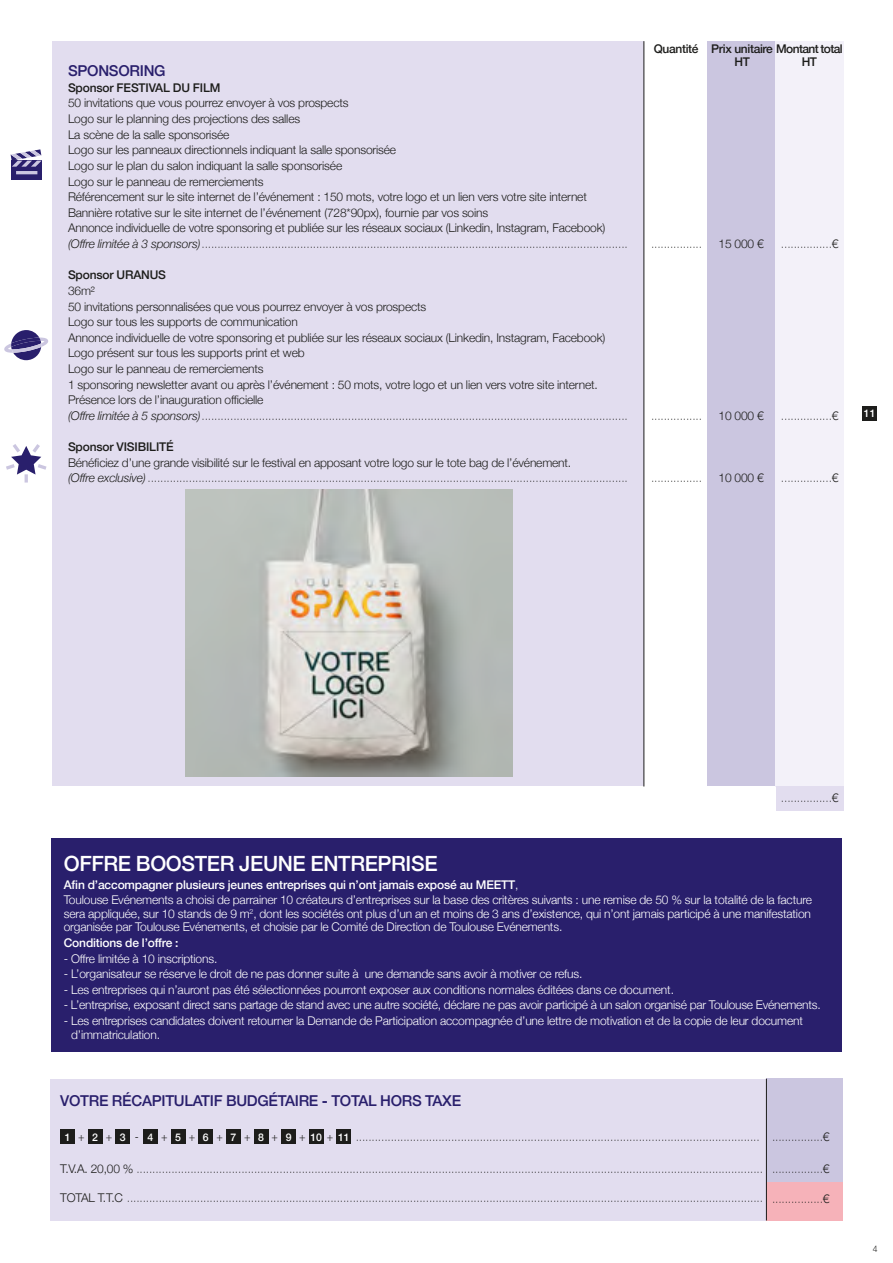
<style>
.page{position:relative;width:893px;height:1263px;background:#fff}
.page>*{position:absolute;margin:0;border:0;box-sizing:border-box;transform-origin:0 0}
.t1{font:500 21px "Helvetica Neue";letter-spacing:-.02em;color:#fff}
.t2{font:500 15px "Helvetica Neue";letter-spacing:-.02em;color:#291f6c}
.t3{font:300 12px/15.6px "Helvetica Neue";letter-spacing:-.015em;color:#1d1d1b}
.t4{font:100 12px/15.6px "Helvetica Neue";color:#1d1d1b}
.t5{font:300 12px/13.5px "Helvetica Neue";letter-spacing:-.015em;color:#fff}
.t6{font:500 12px/13.5px "Helvetica Neue";letter-spacing:-.015em;color:#1d1d1b}
.t7{font:500 12px "Helvetica Neue";letter-spacing:-.015em;color:#fff}
.t8{font:500 10.5px "Helvetica Neue";color:#fff}
.t9{font:300 9px "Helvetica Neue";color:#1d1d1b;scale:.95 1}
.s1{font-style:italic}
.s2{font-weight:100}
.s3{font-weight:300}
.s4{font-weight:300;font-style:italic}
.s5{font-weight:500}
.s6{font-weight:700}
.s7{font-weight:500;font-size:10.5px;color:#fff}
</style>
<div class="page">
<div style="left:708px;top:41px;width:68px;height:744px;background:#cbc6e0"></div>
<div style="left:776px;top:41px;width:68px;height:745px;background:#f3f1f9"></div>
<div style="left:52px;top:41px;width:591px;height:744px;background:#e2ddef"></div>
<hr style="left:644px;top:41px;width:1px;height:745px;background:#1d1d1b">
<div style="left:776px;top:786px;width:67px;height:24px;background:#e2ddef"></div>
<img style="left:186px;top:489px;width:326px;height:287px">
<div style="left:51px;top:838px;width:791px;height:213px;background:#291f6c"></div>
<div style="left:862px;top:406px;width:15px;height:15px;background:#1d1d1b"></div>
<div style="left:50px;top:1079px;width:791px;height:141px;background:#e2ddef"></div>
<div style="left:766px;top:1079px;width:77px;height:103px;background:#cbc6e0"></div>
<div style="left:766px;top:1182px;width:77px;height:38px;background:#f6b2b9"></div>
<hr style="left:766px;top:1079px;width:1px;height:141px;background:#1d1d1b">
<div style="left:60px;top:1129px;width:15px;height:15px;background:#1d1d1b"></div>
<div style="left:88px;top:1129px;width:15px;height:15px;background:#1d1d1b"></div>
<div style="left:115px;top:1129px;width:15px;height:15px;background:#1d1d1b"></div>
<div style="left:143px;top:1129px;width:15px;height:15px;background:#1d1d1b"></div>
<div style="left:171px;top:1129px;width:15px;height:15px;background:#1d1d1b"></div>
<div style="left:198px;top:1129px;width:15px;height:15px;background:#1d1d1b"></div>
<div style="left:226px;top:1129px;width:15px;height:15px;background:#1d1d1b"></div>
<div style="left:254px;top:1129px;width:14px;height:15px;background:#1d1d1b"></div>
<div style="left:281px;top:1129px;width:15px;height:15px;background:#1d1d1b"></div>
<div style="left:309px;top:1129px;width:15px;height:15px;background:#1d1d1b"></div>
<div style="left:336px;top:1129px;width:15px;height:15px;background:#1d1d1b"></div>
<svg style="left:4px;top:330px;width:44px;height:30px"></svg>
<svg style="left:6px;top:444px;width:41px;height:38px"></svg>
<div style="left:12px;top:161px;width:30px;height:19px;background:#291f6c"></div>
<svg style="left:11px;top:149px;width:31px;height:18px"></svg>
<hr style="left:16px;top:171px;width:21px;height:3px;background:#cbc6e0">
<p class="t2" style="left:68px;top:59px;width:99px">SPONSORING</p>
<p class="t6" style="left:68px;top:80px;width:154px">Sponsor FESTIVAL DU FILM</p>
<p class="t3" style="left:68px;top:95px;width:561px">50 invitations que vous pourrez envoyer à vos prospects<br>Logo sur le planning des projections des salles<br>La scène de la salle sponsorisée<br>Logo sur les panneaux directionnels indiquant la salle sponsorisée<br>Logo sur le plan du salon indiquant la salle sponsorisée<br>Logo sur le panneau de remerciements<br>Référencement sur le site internet de l’événement : 150 mots, votre logo et un lien vers votre site internet Bannière rotative sur le site internet de l’événement (728*90px), fournie par vos soins<br>Annonce individuelle de votre sponsoring et publiée sur les réseaux sociaux (Linkedin, Instagram, Facebook) <span class="s1">(Offre limitée à 3 sponsors)</span><span class="s2">......................................................................................................................................</span></p>
<p class="t6" style="left:68px;top:267px;width:100px">Sponsor URANUS</p>
<p class="t3" style="left:68px;top:282px;width:561px">36m²<br>50 invitations personnalisées que vous pourrez envoyer à vos prospects<br>Logo sur tous les supports de communication<br>Annonce individuelle de votre sponsoring et publiée sur les réseaux sociaux (Linkedin, Instagram, Facebook)<br>Logo présent sur tous les supports print et web<br>Logo sur le panneau de remerciements<br>1 sponsoring newsletter avant ou après l’événement : 50 mots, votre logo et un lien vers votre site internet.<br>Présence lors de l’inauguration officielle<br><span class="s1">(Offre limitée à 5 sponsors)</span><span class="s2">......................................................................................................................................</span></p>
<p class="t6" style="left:68px;top:439px;width:107px">Sponsor VISIBILITÉ</p>
<p class="t4" style="left:68px;top:454px;width:561px"><span class="s3">Bénéficiez d’une grande visibilité sur le festival en apposant votre logo sur le tote bag de l’événement.<br></span><span class="s4">(Offre exclusive)</span>.......................................................................................................................................................</p>
<p class="t6" style="left:734px;top:41px;width:110px;text-indent:-81px">Quantité Prix unitaire Montant total<br>HT</p>
<p class="t6" style="left:802px;top:54px;width:17px">HT</p>
<p class="t4" style="left:651px;top:236px;width:53px">................</p>
<p class="t3" style="left:718px;top:235px;width:47px">15 000 €</p>
<p class="t4" style="left:781px;top:236px;width:59px">................<span class="s3">€</span></p>
<p class="t4" style="left:651px;top:407px;width:53px">................</p>
<p class="t3" style="left:718px;top:407px;width:47px">10 000 €</p>
<p class="t4" style="left:781px;top:407px;width:59px">................<span class="s3">€</span></p>
<p class="t4" style="left:651px;top:470px;width:53px">................</p>
<p class="t3" style="left:718px;top:469px;width:47px">10 000 €</p>
<p class="t4" style="left:781px;top:470px;width:59px">................<span class="s3">€</span></p>
<p class="t8" style="left:864px;top:405px;width:13px">11</p>
<p class="t4" style="left:781px;top:789px;width:59px">................<span class="s3">€</span></p>
<h1 class="t1" style="left:64px;top:846px;width:375px">OFFRE BOOSTER JEUNE ENTREPRISE</h1>
<p class="t5" style="left:64px;top:876px;width:750px;line-height:15.6px"><span class="s5">Afin d’accompagner plusieurs jeunes entreprises qui n’ont jamais exposé au MEETT</span>,<br>Toulouse Evénements a choisi de parrainer 10 créateurs d’entreprises sur la base des critères suivants : une remise de 50 % sur la totalité de la facture</p>
<p class="t5" style="left:64px;top:906px;width:749px">sera appliquée, sur 10 stands de 9 m<sup>2</sup>, dont les sociétés ont plus d’un an et moins de 3 ans d’existence, qui n’ont jamais participé à une manifestation organisée par Toulouse Evénements, et choisie par le Comité de Direction de Toulouse Evénements.</p>
<p class="t7" style="left:64px;top:933px;width:116px">Conditions de l’offre :</p>
<p class="t5" style="left:64px;top:951px;width:155px">- Offre limitée à 10 inscriptions.</p>
<p class="t5" style="left:64px;top:966px;width:520px">- L’organisateur se réserve le droit de ne pas donner suite à une demande sans avoir à motiver ce refus.</p>
<p class="t5" style="left:64px;top:982px;width:612px">- Les entreprises qui n’auront pas été sélectionnées pourront exposer aux conditions normales éditées dans ce document.</p>
<p class="t5" style="left:64px;top:997px;width:758px">- L’entreprise, exposant direct sans partage de stand avec une autre société, déclare ne pas avoir participé à un salon organisé par Toulouse Evénements.</p>
<p class="t5" style="left:71px;top:1013px;width:733px;text-indent:-7px">- Les entreprises candidates doivent retourner la Demande de Participation accompagnée d’une lettre de motivation et de la copie de leur document d’immatriculation.</p>
<p class="t2" style="left:60px;top:1089px;width:402px">VOTRE RÉCAPITULATIF BUDGÉTAIRE <span class="s6">-</span> TOTAL HORS TAXE</p>
<p class="t4" style="left:65px;top:1128px;width:697px"><span class="s7">1</span> <span class="s3">+</span> <span class="s7">2</span> <span class="s3">+</span> <span class="s7">3</span> <span class="s3">-</span> <span class="s7">4</span> <span class="s3">+</span> <span class="s7">5</span> <span class="s3">+</span> <span class="s7">6</span> <span class="s3">+</span> <span class="s7">7</span> <span class="s3">+</span> <span class="s7">8</span> <span class="s3">+</span> <span class="s7">9</span> <span class="s3">+</span> <span class="s7">10</span> <span class="s3">+</span> <span class="s7">11</span> ...............................................................................................................................</p>
<p class="t4" style="left:60px;top:1161px;width:704px"><span class="s3">T.V.A. 20,00 %</span> .....................................................................................................................................................................................................</p>
<p class="t4" style="left:60px;top:1190px;width:704px"><span class="s3">TOTAL T.T.C</span> ........................................................................................................................................................................................................</p>
<p class="t4" style="left:772px;top:1128px;width:59px">................<span class="s3">€</span></p>
<p class="t4" style="left:772px;top:1161px;width:59px">................<span class="s3">€</span></p>
<p class="t4" style="left:772px;top:1190px;width:59px">................<span class="s3">€</span></p>
<p class="t9" style="left:873px;top:1241px;width:7px">4</p>
</div>
